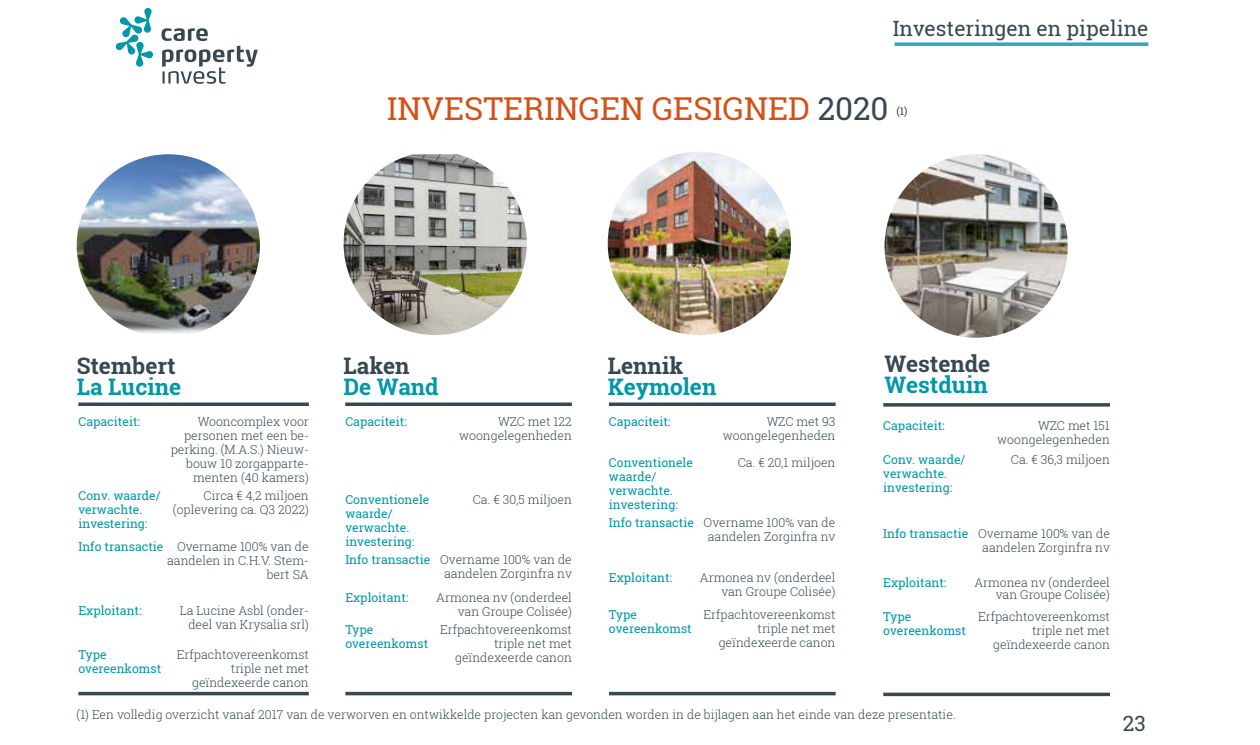
<style>
.page{position:relative;width:1260px;height:745px;background:#fff}
.page>*{position:absolute;margin:0;border:0;box-sizing:border-box;transform-origin:0 0}
.t1{font:31.5px "Roboto Slab";color:#d65016}
.t2{font:700 22.75px "Roboto Slab";color:#0098a7}
.t3{font:700 22.75px "Roboto Slab";color:#384850}
.t4{font:21px "Roboto Slab";color:#384850}
.t5{font:300 12.25px/14px "Roboto Slab";color:#384850;text-align:right}
.t6{font:12.25px/14px "Roboto Slab";color:#0098a7}
.t7{font:10.5px "Roboto Slab";color:#384850}
.s1{color:#384850}
.s2{font-weight:400;color:#0098a7}
</style>
<div class="page">
<svg style="left:895px;top:42px;width:253px;height:4px"></svg>
<svg style="left:115px;top:8px;width:38px;height:59px"></svg>
<svg style="left:162px;top:28px;width:96px;height:56px"></svg>
<img style="left:77px;top:154px;width:183px;height:180px">
<svg style="left:78px;top:402px;width:231px;height:4px"></svg>
<svg style="left:78px;top:691px;width:231px;height:4px"></svg>
<svg style="left:345px;top:691px;width:227px;height:4px"></svg>
<svg style="left:609px;top:691px;width:227px;height:4px"></svg>
<img style="left:344px;top:154px;width:183px;height:181px">
<svg style="left:345px;top:402px;width:227px;height:4px"></svg>
<img style="left:608px;top:151px;width:183px;height:184px;border-radius:92px">
<svg style="left:609px;top:402px;width:227px;height:4px"></svg>
<hr style="left:883px;top:692px;width:227px;height:3px;background:#384850">
<img style="left:885px;top:154px;width:183px;height:183px;border-radius:90px">
<hr style="left:883px;top:403px;width:227px;height:3px;background:#384850">
<h3 class="t4" style="left:893px;top:14px;width:257px">Investeringen en pipeline</h3>
<h1 class="t1" style="left:387px;top:87px;width:503px">INVESTERINGEN GESIGNED <span class="s1">2020</span></h1>
<p class="t7" style="left:896px;top:104px;width:13px">(1)</p>
<h2 class="t3" style="left:77px;top:350px;width:101px">Stembert</h2>
<h2 class="t2" style="left:77px;top:371px;width:106px">La Lucine</h2>
<p class="t6" style="left:78px;top:414px;width:63px">Capaciteit:</p>
<p class="t5" style="left:171px;top:414px;width:140px">Wooncomplex voor personen met een be&shy;perking. (M.A.S.) Nieuw&shy;bouw 10 zorgapparte&shy;menten (40 kamers)</p>
<p class="t6" style="left:78px;top:488px;width:84px">Conv. waarde/ verwachte. investering:</p>
<p class="t5" style="left:173px;top:488px;width:137px">Circa € 4,2 miljoen (oplevering ca. Q3 2022)</p>
<p class="t5" style="left:78px;top:538px;width:232px"><span class="s2">Info transactie</span> Overname 100% van de aandelen in C.H.V. Stem-<br>bert SA</p>
<p class="t6" style="left:78px;top:603px;width:65px">Exploitant:</p>
<p class="t5" style="left:180px;top:603px;width:131px">La Lucine Asbl (onder&shy;deel van Krysalia srl)</p>
<p class="t6" style="left:78px;top:646px;width:84px">Type overeenkomst</p>
<p class="t5" style="left:177px;top:646px;width:133px">Erfpachtovereenkomst triple net met geïndexeerde canon</p>
<h2 class="t3" style="left:344px;top:350px;width:68px">Laken</h2>
<h2 class="t2" style="left:344px;top:371px;width:97px">De Wand</h2>
<p class="t6" style="left:345px;top:414px;width:63px">Capaciteit:</p>
<p class="t5" style="left:459px;top:414px;width:114px">WZC met 122 woongelegenheden</p>
<p class="t6" style="left:345px;top:492px;width:86px">Conventionele waarde/ verwachte. investering:</p>
<p class="t5" style="left:473px;top:492px;width:101px">Ca. € 30,5 miljoen</p>
<p class="t5" style="left:345px;top:551px;width:228px"><span class="s2">Info transactie</span> Overname 100% van de aandelen Zorginfra nv</p>
<p class="t6" style="left:345px;top:590px;width:65px">Exploitant:</p>
<p class="t5" style="left:436px;top:590px;width:137px">Armonea nv (onderdeel van Groupe Colisée)</p>
<p class="t6" style="left:345px;top:621px;width:84px">Type overeenkomst</p>
<p class="t5" style="left:440px;top:621px;width:133px">Erfpachtovereenkomst triple net met geïndexeerde canon</p>
<h2 class="t3" style="left:608px;top:350px;width:77px">Lennik</h2>
<h2 class="t2" style="left:608px;top:371px;width:110px">Keymolen</h2>
<p class="t6" style="left:609px;top:414px;width:63px">Capaciteit:</p>
<p class="t5" style="left:723px;top:414px;width:114px">WZC met 93 woongelegenheden</p>
<p class="t6" style="left:609px;top:455px;width:86px">Conventionele waarde/ verwachte. investering:</p>
<p class="t5" style="left:738px;top:455px;width:99px">Ca. € 20,1 miljoen</p>
<p class="t5" style="left:609px;top:515px;width:228px"><span class="s2">Info transactie</span> Overname 100% van de aandelen Zorginfra nv</p>
<p class="t6" style="left:609px;top:569px;width:65px">Exploitant:</p>
<p class="t5" style="left:700px;top:569px;width:137px">Armonea nv (onderdeel van Groupe Colisée)</p>
<p class="t6" style="left:609px;top:606px;width:84px">Type overeenkomst</p>
<p class="t5" style="left:704px;top:606px;width:133px">Erfpachtovereenkomst triple net met geïndexeerde canon</p>
<h2 class="t3" style="left:885px;top:348px;width:107px">Westende</h2>
<h2 class="t2" style="left:885px;top:369px;width:105px">Westduin</h2>
<p class="t6" style="left:883px;top:418px;width:63px">Capaciteit:</p>
<p class="t5" style="left:997px;top:418px;width:114px">WZC met 151 woongelegenheden</p>
<p class="t6" style="left:883px;top:452px;width:84px">Conv. waarde/ verwachte. investering:</p>
<p class="t5" style="left:1011px;top:452px;width:101px">Ca. € 36,3 miljoen</p>
<p class="t5" style="left:883px;top:526px;width:228px"><span class="s2">Info transactie</span> Overname 100% van de aandelen Zorginfra nv</p>
<p class="t6" style="left:883px;top:575px;width:65px">Exploitant:</p>
<p class="t5" style="left:974px;top:576px;width:137px;line-height:12.2px">Armonea nv (onderdeel van Groupe Colisée)</p>
<p class="t6" style="left:883px;top:608px;width:84px">Type overeenkomst</p>
<p class="t5" style="left:978px;top:608px;width:133px">Erfpachtovereenkomst triple net met geïndexeerde canon</p>
<p class="t5" style="left:77px;top:706px;width:881px">(1) Een volledig overzicht vanaf 2017 van de verworven en ontwikkelde projecten kan gevonden worden in de bijlagen aan het einde van deze presentatie.</p>
<h3 class="t4" style="left:1123px;top:708px;width:24px">23</h3>
</div>
